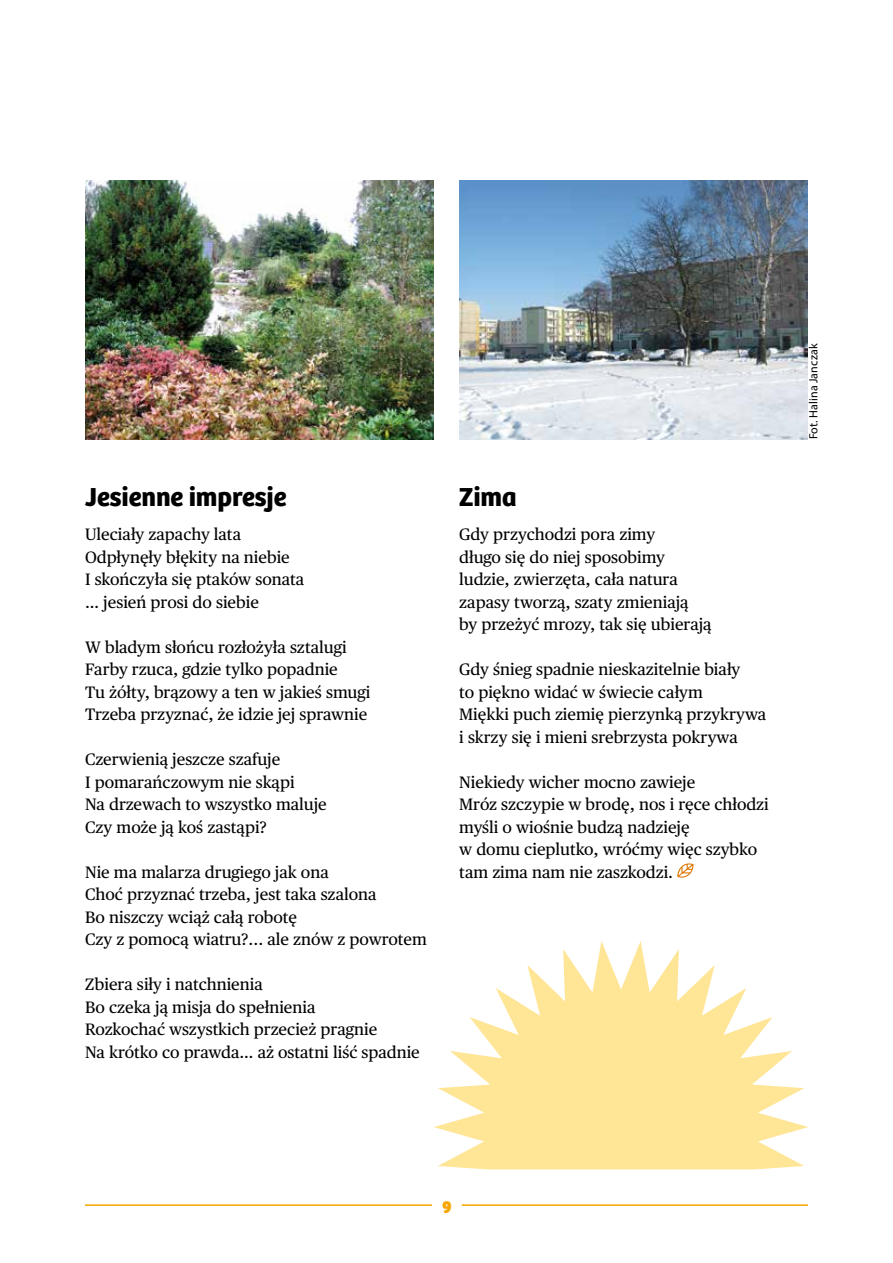
<style>
.page{position:relative;width:893px;height:1263px;background:#fff}
.page>*{position:absolute;margin:0;border:0;box-sizing:border-box;transform-origin:0 0}
.t1{font:700 27px "Bree";color:#000}
.t2{font:800 18px "Bree";color:#f7a600}
.t3{font:16.5px/22.5px "Publico Text";color:#000}
.t4{font:12px "Myriad Pro";letter-spacing:.005em;color:#000}
</style>
<div class="page">
<hr style="left:85px;top:1204px;width:723px;height:2px;background:#f7a600">
<div style="left:432px;top:1190px;width:30px;height:30px;background:#fff;border-radius:50%"></div>
<svg style="left:677px;top:863px;width:17px;height:15px"></svg>
<img style="left:460px;top:181px;width:347px;height:258px">
<img style="left:85px;top:181px;width:349px;height:258px">
<svg style="left:434px;top:941px;width:374px;height:228px;fill:#ffe596"></svg>
<h1 class="t1" style="left:85px;top:480px;width:203px">Jesienne impresje</h1>
<p class="t3" style="left:85px;top:522px;width:221px">Uleciały zapachy lata<br>Odpłynęły błękity na niebie<br>I skończyła się ptaków sonata … jesień prosi do siebie</p>
<p class="t3" style="left:85px;top:635px;width:287px">W bladym słońcu rozłożyła sztalugi Farby rzuca, gdzie tylko popadnie<br>Tu żółty, brązowy a ten w jakieś smugi Trzeba przyznać, że idzie jej sprawnie</p>
<p class="t3" style="left:85px;top:747px;width:243px">Czerwienią jeszcze szafuje<br>I pomarańczowym nie skąpi<br>Na drzewach to wszystko maluje<br>Czy może ją koś zastąpi?</p>
<p class="t3" style="left:85px;top:860px;width:343px">Nie ma malarza drugiego jak ona<br>Choć przyznać trzeba, jest taka szalona<br>Bo niszczy wciąż całą robotę<br>Czy z pomocą wiatru?... ale znów z powrotem</p>
<p class="t3" style="left:85px;top:972px;width:336px">Zbiera siły i natchnienia<br>Bo czeka ją misja do spełnienia<br>Rozkochać wszystkich przecież pragnie<br>Na krótko co prawda… aż ostatni liść spadnie</p>
<h1 class="t1" style="left:459px;top:480px;width:59px">Zima</h1>
<p class="t3" style="left:459px;top:522px;width:254px">Gdy przychodzi pora zimy<br>długo się do niej sposobimy ludzie, zwierzęta, cała natura zapasy tworzą, szaty zmieniają<br>by przeżyć mrozy, tak się ubierają</p>
<p class="t3" style="left:459px;top:657px;width:309px">Gdy śnieg spadnie nieskazitelnie biały<br>to piękno widać w świecie całym<br>Miękki puch ziemię pierzynką przykrywa i skrzy się i mieni srebrzysta pokrywa</p>
<p class="t3" style="left:459px;top:770px;width:311px">Niekiedy wicher mocno zawieje<br>Mróz szczypie w brodę, nos i ręce chłodzi myśli o wiośnie budzą nadzieję<br>w domu cieplutko, wróćmy więc szybko tam zima nam nie zaszkodzi.</p>
<p class="t4" style="left:806px;top:439px;width:98px;rotate:-90deg">Fot. Halina Janczak</p>
<p class="t2" style="left:442px;top:1196px;width:11px">9</p>
</div>
